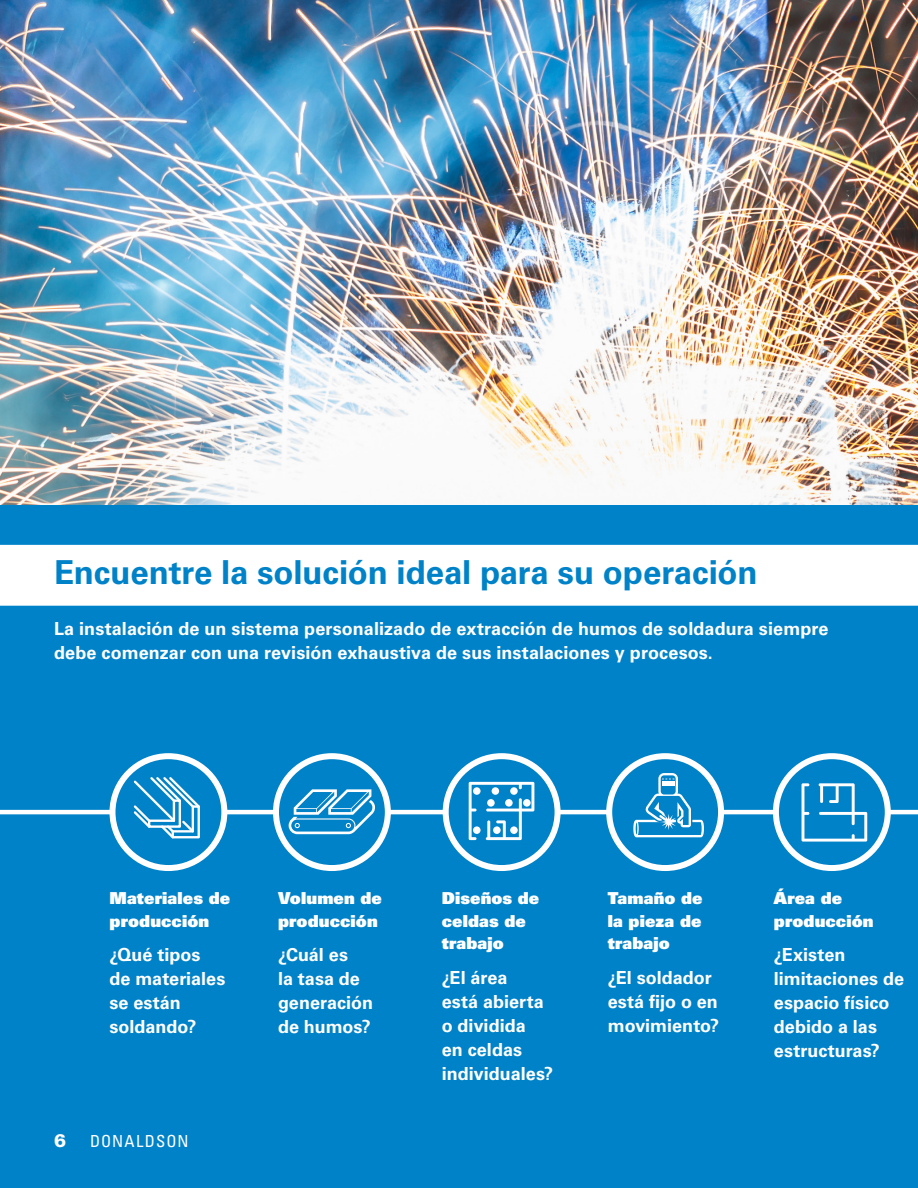
<style>
.page{position:relative;width:918px;height:1188px;background:#fff}
.page>*{position:absolute;margin:0;border:0;box-sizing:border-box;transform-origin:0 0}
.subhead{font:700 33px "Univers LT Std";letter-spacing:-.005em;color:#0082c8}
.subhead-2{font:900 18.15px "Univers LT Std";color:#fff}
.text{font:700 18px/24px "Univers LT Std";color:#fff}
.Intro_text{font:700 18px/24px "Univers LT Std";letter-spacing:.005em;color:#fff}
.subhead-3{font:condensed 16.65px "Univers LT Std";letter-spacing:.06em;color:#fff}
.text-2{font:16.5px/22.5px "Univers LT Std X Black";letter-spacing:.01em;color:#fff}
</style>
<div class="page">
<div style="left:0;top:504px;width:918px;height:684px;background:#0082c8"></div>
<hr style="left:0;top:810px;width:918px;height:4px;background:#fff">
<img style="left:0;top:0;width:918px;height:504px">
<svg style="left:112px;top:756px;width:112px;height:112px"></svg>
<div style="left:109px;top:753px;width:118px;height:118px;border:6px solid #fff;border-radius:50%"></div>
<svg style="left:446px;top:756px;width:112px;height:112px"></svg>
<div style="left:443px;top:753px;width:118px;height:118px;border:6px solid #fff;border-radius:50%"></div>
<svg style="left:276px;top:756px;width:112px;height:112px"></svg>
<div style="left:273px;top:753px;width:118px;height:118px;border:6px solid #fff;border-radius:50%"></div>
<svg style="left:776px;top:756px;width:112px;height:112px"></svg>
<div style="left:773px;top:753px;width:118px;height:118px;border:6px solid #fff;border-radius:50%"></div>
<svg style="left:609px;top:756px;width:112px;height:112px"></svg>
<div style="left:606px;top:753px;width:118px;height:118px;border:6px solid #fff;border-radius:50%"></div>
<svg style="left:132px;top:775px;width:69px;height:66px"></svg>
<svg style="left:289px;top:789px;width:86px;height:45px"></svg>
<svg style="left:802px;top:783px;width:65px;height:59px"></svg>
<svg style="left:633px;top:773px;width:71px;height:64px"></svg>
<div style="left:0;top:545px;width:918px;height:61px;background:#fff"></div>
<svg style="left:469px;top:782px;width:65px;height:58px"></svg>
<div style="left:493px;top:826px;width:8px;height:8px;background:#fff;border-radius:50%"></div>
<div style="left:473px;top:826px;width:8px;height:8px;background:#fff;border-radius:50%"></div>
<div style="left:510px;top:826px;width:8px;height:8px;background:#fff;border-radius:50%"></div>
<div style="left:523px;top:799px;width:8px;height:8px;background:#fff;border-radius:50%"></div>
<div style="left:473px;top:787px;width:8px;height:8px;background:#fff;border-radius:50%"></div>
<div style="left:510px;top:787px;width:8px;height:8px;background:#fff;border-radius:50%"></div>
<div style="left:505px;top:799px;width:8px;height:8px;background:#fff;border-radius:50%"></div>
<div style="left:487px;top:799px;width:8px;height:8px;background:#fff;border-radius:50%"></div>
<div style="left:492px;top:787px;width:7px;height:8px;background:#fff;border-radius:50%"></div>
<p class="subhead" style="left:54px;top:553px;width:705px">Encuentre la solución ideal para su operación</p>
<p class="Intro_text" style="left:54px;top:617px;width:776px">La instalación de un sistema personalizado de extracción de humos de soldadura siempre debe comenzar con una revisión exhaustiva de sus instalaciones y procesos.</p>
<p class="text-2" style="left:110px;top:887px;width:122px">Materiales de producción</p>
<p class="text" style="left:110px;top:943px;width:117px">¿Qué tipos de materiales se están soldando?</p>
<p class="subhead-2" style="left:54px;top:1129px;width:14px">6</p>
<p class="subhead-3" style="left:90px;top:1131px;width:100px">DONALDSON</p>
<p class="text-2" style="left:278px;top:887px;width:105px">Volumen de producción</p>
<p class="text" style="left:278px;top:943px;width:97px">¿Cuál es<br>la tasa de generación de humos?</p>
<p class="text-2" style="left:442px;top:887px;width:99px">Diseños de celdas de trabajo</p>
<p class="text" style="left:442px;top:966px;width:113px">¿El área<br>está abierta o dividida<br>en celdas individuales?</p>
<p class="text-2" style="left:608px;top:887px;width:96px;text-align:justify">Tamaño de la pieza de trabajo</p>
<p class="text" style="left:608px;top:966px;width:113px">¿El soldador está fijo o en movimiento?</p>
<p class="text-2" style="left:774px;top:887px;width:101px">Área de producción</p>
<p class="text" style="left:774px;top:943px;width:132px">¿Existen limitaciones de espacio físico debido a las estructuras?</p>
</div>
